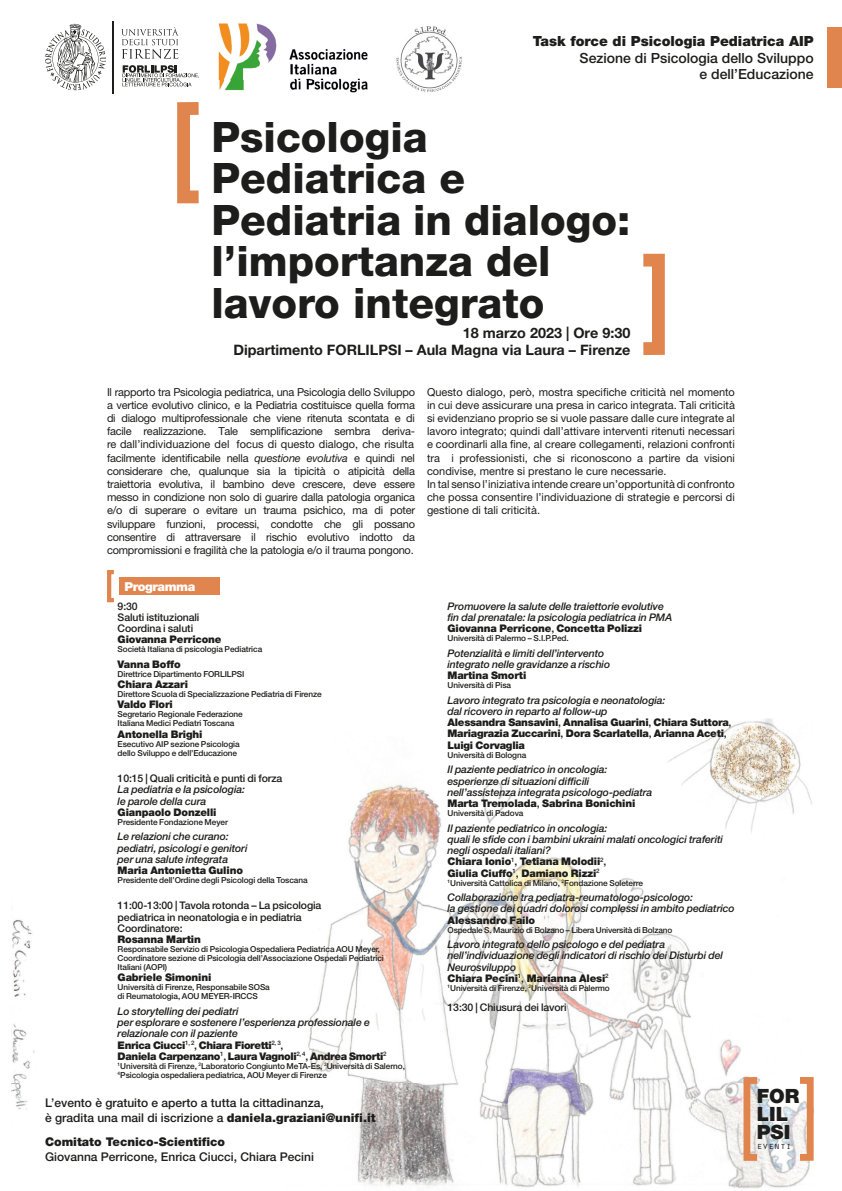
<style>
.page{position:relative;width:842px;height:1191px;background:#fff}
.page>*{position:absolute;margin:0;border:0;box-sizing:border-box;transform-origin:0 0}
.t1{font:800 42px/41.4px "Helvetica Neue LT Pro";color:#1d1d1b}
.t2{font:900 19.7px/18.1px "Helvetica Neue LT Pro";color:#1d1d1b}
.t3{font:700 14.4px/17.3px "Helvetica Neue LT Pro";color:#1d1d1b;text-align:right}
.t4{font:500 14px/16.8px "Helvetica Neue LT Pro";color:#1d1d1b;text-align:right}
.t5{font:900 14px "Helvetica Neue LT Pro";color:#1d1d1b}
.t6{font:900 12.4px "Helvetica Neue LT Pro";letter-spacing:-.035em;color:#fff}
.t7{font:500 12px/14.4px "Helvetica Neue LT Pro";color:#1d1d1b}
.t8{font:900 12px "Helvetica Neue LT Pro";color:#1d1d1b}
.t9{font:11px/13.2px "Helvetica Neue LT Pro";color:#1d1d1b;text-align:justify}
.t10{font:italic 500 10.5px/11.2px "Helvetica Neue LT Pro";letter-spacing:-.01em;color:#1d1d1b}
.t11{font:900 10.5px/11.2px "Helvetica Neue LT Pro";letter-spacing:-.015em;color:#1d1d1b}
.t12{font:500 10.5px/11.2px "Helvetica Neue LT Pro";letter-spacing:-.01em;color:#1d1d1b}
.t13{font:9.7px "Orator Std";color:#1d1d1b}
.t14{font:500 8.2px/9px "Helvetica Neue LT Pro";letter-spacing:-.01em;color:#1d1d1b}
.s1{font-style:italic}
.s2{font-weight:900;font-style:normal}
.s3{font-style:normal}
.s4{font-weight:900}
.s5{font-weight:500;font-style:italic}
.s6{font-weight:500}
</style>
<div class="page">
<img style="left:11px;top:80px;width:817px;height:1109px">
<div style="left:107px;top:570px;width:9px;height:32px;border:4px solid #e1854e"></div>
<div style="left:119px;top:577px;width:101px;height:17px;background:#e1854e"></div>
<div style="left:637px;top:254px;width:28px;height:101px;border:13px solid #e1854e"></div>
<div style="left:177px;top:102px;width:28px;height:101px;border:13px solid #e1854e"></div>
<div style="left:797px;top:1077px;width:17px;height:83px;border:7px solid #e1854e"></div>
<div style="left:743px;top:1077px;width:17px;height:83px;border:7px solid #e1854e"></div>
<svg style="left:121px;top:28px;width:57px;height:31px"></svg>
<svg style="left:122px;top:65px;width:77px;height:21px"></svg>
<svg style="left:45px;top:23px;width:61px;height:67px"></svg>
<hr style="left:113px;top:22px;width:1px;height:71px;background:#1e1e1c">
<div style="left:828px;top:27px;width:14px;height:61px;background:#e1854e"></div>
<img style="left:218px;top:23px;width:150px;height:70px">
<img style="left:395px;top:26px;width:69px;height:68px">
<p class="t5" style="left:533px;top:32px;width:282px">Task force di Psicologia Pediatrica AIP</p>
<p class="t4" style="left:580px;top:49px;width:235px">Sezione di Psicologia dello Sviluppo e dell’Educazione</p>
<h1 class="t1" style="left:211px;top:116px;width:420px">Psicologia<br>Pediatrica e<br>Pediatria in dialogo: l’importanza del lavoro integrato</h1>
<h3 class="t3" style="left:233px;top:324px;width:399px">18 marzo 2023 | Ore 9:30<br>Dipartimento FORLILPSI – Aula Magna via Laura – Firenze</h3>
<p class="t9" style="left:107px;top:385px;width:309px">Il rapporto tra Psicologia pediatrica, una Psicologia dello Sviluppo a vertice evolutivo clinico, e la Pediatria costituisce quella forma di dialogo multiprofessionale che viene ritenuta scontata e di facile realizzazione. Tale semplificazione sembra deriva&shy;re dall’individuazione del focus di questo dialogo, che risulta facilmente identificabile nella <span class="s1">questione evolutiva</span> e quindi nel considerare che, qualunque sia la tipicità o atipicità della traiettoria evolutiva, il bambino deve crescere, deve essere messo in condizione non solo di guarire dalla patologia organica e/o di superare o evitare un trauma psichico, ma di poter sviluppare funzioni, processi, condotte che gli possano consentire di attraversare il rischio evolutivo indotto da compromissioni e fragilità che la patologia e/o il trauma pongono.</p>
<p class="t9" style="left:427px;top:385px;width:309px;text-align:left">Questo dialogo, però, mostra specifi che criticità nel momento in cui deve assicurare una presa in carico integrata. Tali criticità si evidenziano proprio se si vuole passare dalle cure integrate al lavoro integrato; quindi dall’attivare interventi ritenuti necessari e coordinarli alla fi ne, al creare collegamenti, relazioni confronti tra i professionisti, che si riconoscono a partire da visioni condivise, mentre si prestano le cure necessarie.<br>In tal senso l’iniziativa intende creare un’opportunità di confronto che possa consentire l’individuazione di strategie e percorsi di gestione di tali criticità.</p>
<p class="t6" style="left:124px;top:578px;width:72px">Programma</p>
<p class="t12" style="left:118px;top:600px;width:83px">9:30<br>Saluti istituzionali<br>Coordina i saluti</p>
<p class="t11" style="left:118px;top:634px;width:105px">Giovanna Perricone</p>
<p class="t14" style="left:118px;top:645px;width:146px">Società Italiana di psicologia Pediatrica</p>
<p class="t11" style="left:118px;top:658px;width:65px">Vanna Boffo</p>
<p class="t14" style="left:118px;top:669px;width:128px">Direttrice Dipartimento FORLILPSI</p>
<p class="t11" style="left:118px;top:679px;width:72px">Chiara Azzari</p>
<p class="t14" style="left:118px;top:689px;width:205px">Direttore Scuola di Specializzazione Pediatria di Firenze</p>
<p class="t11" style="left:118px;top:699px;width:57px">Valdo Flori</p>
<p class="t14" style="left:118px;top:710px;width:127px">Segretario Regionale Federazione<br>Italiana Medici Pediatri Toscana</p>
<p class="t11" style="left:118px;top:728px;width:86px">Antonella Brighi</p>
<p class="t14" style="left:118px;top:739px;width:124px">Esecutivo AIP sezione Psicologia dello Sviluppo e dell’Educazione</p>
<p class="t12" style="left:118px;top:772px;width:166px">10:15 | Quali criticità e punti di forza</p>
<p class="t10" style="left:118px;top:784px;width:129px">La pediatria e la psicologia: le parole della cura</p>
<p class="t11" style="left:118px;top:806px;width:100px">Gianpaolo Donzelli</p>
<p class="t14" style="left:118px;top:817px;width:112px">Presidente Fondazione Meyer</p>
<p class="t10" style="left:118px;top:831px;width:131px">Le relazioni che curano: pediatri, psicologi e genitori per una salute integrata</p>
<p class="t11" style="left:118px;top:864px;width:127px">Maria Antonietta Gulino</p>
<p class="t14" style="left:118px;top:875px;width:191px">Presidente dell’Ordine degli Psicologi della Toscana</p>
<p class="t12" style="left:118px;top:900px;width:205px">11:00-13:00 | Tavola rotonda – La psicologia pediatrica in neonatologia e in pediatria<br>Coordinatore:</p>
<p class="t11" style="left:118px;top:933px;width:85px">Rosanna Martin</p>
<p class="t14" style="left:118px;top:944px;width:268px">Responsabile Servizio di Psicologia Ospedaliera Pediatrica AOU Meyer,<br>Coordinatore sezione di Psicologia dell’Associazione Ospedali Pediatrici<br>Italiani (AOPI)</p>
<p class="t11" style="left:118px;top:972px;width:95px">Gabriele Simonini</p>
<p class="t14" style="left:118px;top:982px;width:154px">Università di Firenze, Responsabile SOSa di Reumatologia, AOU MEYER-IRCCS</p>
<p class="t10" style="left:118px;top:1005px;width:270px">Lo storytelling dei pediatri<br>per esplorare e sostenere l’esperienza professionale e relazionale con il paziente<br><span class="s2">Enrica Ciucci</span><sup>1,</sup> <sup>2</sup><span class="s3">,</span> <span class="s2">Chiara Fioretti</span><sup>2,</sup> <sup>3</sup><span class="s3">,<br></span><span class="s2">Daniela Carpenzano</span><sup>1</sup><span class="s3">,</span> <span class="s2">Laura Vagnoli</span><sup>2,</sup> <sup>4</sup><span class="s3">,</span> <span class="s2">Andrea Smorti</span><sup>2</sup></p>
<p class="t14" style="left:118px;top:1061px;width:289px"><sup>1</sup>Università di Firenze, <sup>2</sup>Laboratorio Congiunto MeTA-Es, <sup>3</sup>Università di Salerno,<br><sup>4</sup>Psicologia ospedaliera pediatrica, AOU Meyer di Firenze</p>
<p class="t7" style="left:45px;top:1095px;width:332px">L’evento è gratuito e aperto a tutta la cittadinanza,<br>è gradita una mail di iscrizione a <span class="s4">daniela.graziani@unifi.it</span></p>
<p class="t8" style="left:45px;top:1135px;width:182px">Comitato Tecnico-Scientifico</p>
<p class="t7" style="left:45px;top:1149px;width:270px">Giovanna Perricone, Enrica Ciucci, Chiara Pecini</p>
<p class="t10" style="left:448px;top:600px;width:226px">Promuovere la salute delle traiettorie evolutive fin dal prenatale: la psicologia pediatrica in PMA<br><span class="s2">Giovanna Perricone</span><span class="s3">,</span> <span class="s2">Concetta Polizzi</span></p>
<p class="t14" style="left:448px;top:633px;width:123px">Università di Palermo – S.I.P.Ped.</p>
<p class="t10" style="left:448px;top:647px;width:164px">Potenzialità e limiti dell’intervento integrato nelle gravidanze a rischio</p>
<p class="t11" style="left:448px;top:670px;width:80px">Martina Smorti</p>
<p class="t14" style="left:448px;top:680px;width:65px">Università di Pisa</p>
<p class="t11" style="left:448px;top:694px;width:285px"><span class="s5">Lavoro integrato tra psicologia e neonatologia:<br>dal ricovero in reparto al follow-up<br></span>Alessandra Sansavini<span class="s6">,</span> Annalisa Guarini<span class="s6">,</span> Chiara Suttora<span class="s6">, </span>Mariagrazia Zuccarini<span class="s6">,</span> Dora Scarlatella<span class="s6">,</span> Arianna Aceti<span class="s6">, </span>Luigi Corvaglia</p>
<p class="t14" style="left:448px;top:750px;width:80px">Università di Bologna</p>
<p class="t10" style="left:448px;top:764px;width:206px">Il paziente pediatrico in oncologia: esperienze di situazioni difficili nell’assistenza integrata psicologo-pediatra <span class="s2">Marta Tremolada</span><span class="s3">,</span> <span class="s2">Sabrina Bonichini</span></p>
<p class="t14" style="left:448px;top:808px;width:77px">Università di Padova</p>
<p class="t10" style="left:448px;top:822px;width:277px">Il paziente pediatrico in oncologia:<br>quali le sfide con i bambini ukraini malati oncologici traferiti negli ospedali italiani?<br><span class="s2">Chiara Ionio</span><sup>1</sup><span class="s3">,</span> <span class="s2">Tetiana Molodii</span><sup>2</sup><span class="s3">,<br></span><span class="s2">Giulia Ciuffo</span><sup>1</sup><span class="s3">,</span> <span class="s2">Damiano Rizzi</span><sup>2</sup></p>
<p class="t14" style="left:448px;top:878px;width:197px"><sup>1</sup>Università Cattolica di Milano, <sup>2</sup>Fondazione Soleterre</p>
<p class="t10" style="left:448px;top:891px;width:289px">Collaborazione tra pediatra-reumatologo-psicologo:<br>la gestione dei quadri dolorosi complessi in ambito pediatrico</p>
<p class="t11" style="left:448px;top:914px;width:89px">Alessandro Failo</p>
<p class="t14" style="left:448px;top:925px;width:226px">Ospedale S. Maurizio di Bolzano – Libera Università di Bolzano</p>
<p class="t10" style="left:448px;top:938px;width:277px">Lavoro integrato dello psicologo e del pediatra nell’individuazione degli indicatori di rischio dei Disturbi del Neurosviluppo<br><span class="s2">Chiara Pecini</span><sup>1</sup><span class="s3">,</span> <span class="s2">Marianna Alesi</span><sup>2</sup></p>
<p class="t14" style="left:448px;top:983px;width:164px"><sup>1</sup>Università di Firenze, <sup>2</sup>Università di Palermo</p>
<p class="t12" style="left:448px;top:1001px;width:121px">13:30 | Chiusura dei lavori</p>
<h2 class="t2" style="left:757px;top:1086px;width:44px">FOR<br>LIL<br>PSI</h2>
<p class="t13" style="left:757px;top:1139px;width:36px">eventi</p>
</div>
